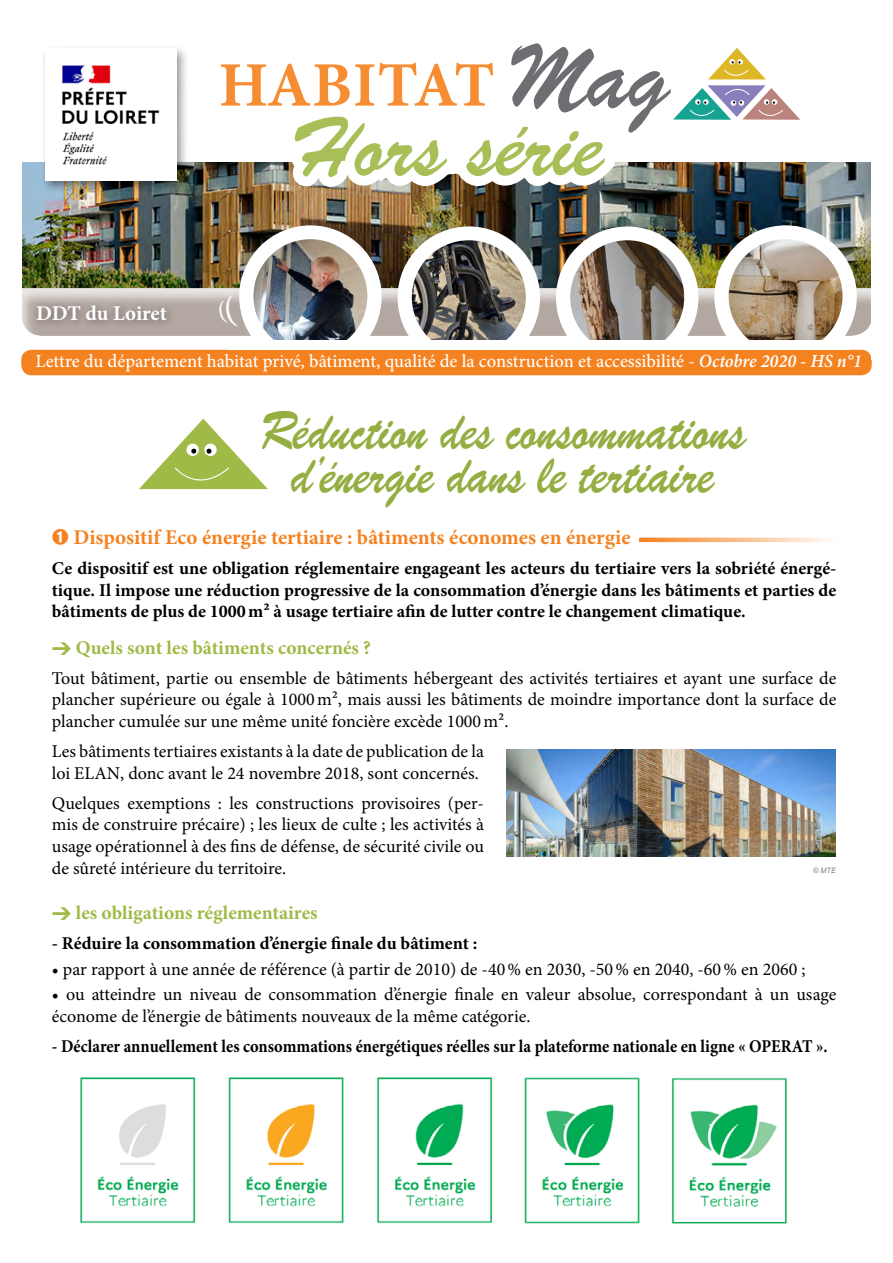
<style>
.page{position:relative;width:893px;height:1263px;background:#fff}
.page>*{position:absolute;margin:0;border:0;box-sizing:border-box;transform-origin:0 0}
.t1{font:90px "Brush Script BT";color:#6d6e71}
.t2{font:84.15px "Brush Script BT";color:#a8bf58}
.t3{font:700 63.45px "Minion Pro";letter-spacing:-.01em;color:#f78d33}
.t4{font:52.8px/43.5px "Brush Script BT";color:#94ae42;text-align:center;scale:.89 1}
.t5{font:700 21px "Minion Pro";color:#f58220}
.t6{font:700 21px "Minion Pro";letter-spacing:-.005em;color:#fff}
.t7{font:700 19.5px "Minion Pro";color:#9fba47}
.t8{font:500 18.6px "Minion Pro";color:#fff}
.t9{font:18px/21.6px "Minion Pro";color:#000;text-align:justify}
.t10{font:700 18px/21.6px "Minion Pro";color:#000;text-align:justify}
.t11{font:700 18px "Minion Pro";color:#000;scale:.91 1}
.t12{font:italic 7.5px "Arial";color:#808285;scale:.96 1}
.s1{font-weight:600;font-style:italic}
</style>
<div class="page">
<img style="left:22px;top:163px;width:849px;height:114px">
<div style="left:8px;top:277px;width:876px;height:60px;background:#fff;opacity:.75"></div>
<div style="left:41px;top:45px;width:148px;height:148px;background:#000;opacity:.4"></div>
<img style="left:45px;top:49px;width:131px;height:132px">
<div style="left:239px;top:225px;width:143px;height:143px;background:#fff;border-radius:50%"></div>
<img style="left:253px;top:239px;width:114px;height:114px;border-radius:56px">
<div style="left:398px;top:226px;width:142px;height:143px;background:#fff;border-radius:50%"></div>
<img style="left:412px;top:240px;width:114px;height:100px">
<div style="left:556px;top:226px;width:142px;height:143px;background:#fff;border-radius:50%"></div>
<img style="left:570px;top:240px;width:114px;height:114px;border-radius:57px">
<div style="left:714px;top:225px;width:143px;height:143px;background:#fff;border-radius:50%"></div>
<img style="left:729px;top:239px;width:114px;height:114px;border-radius:57px">
<div style="left:0;top:149px;width:21px;height:239px;background:#fff"></div>
<div style="left:21px;top:350px;width:851px;height:25px;background:#f58220;border-radius:10px"></div>
<div style="left:227px;top:340px;width:623px;height:10px;background:#fff"></div>
<svg style="left:673px;top:48px;width:127px;height:72px"></svg>
<div style="left:872px;top:120px;width:21px;height:240px;background:#fff"></div>
<img style="left:234px;top:162px;width:390px;height:35px">
<img style="left:80px;top:1077px;width:707px;height:147px">
<img style="left:506px;top:749px;width:329px;height:108px">
<svg style="left:139px;top:419px;width:129px;height:71px"></svg>
<svg style="left:639px;top:538px;width:191px;height:4px"></svg>
<img style="left:21px;top:288px;width:851px;height:48px">
<h1 class="t1" style="left:506px;top:24px;width:165px">Mag</h1>
<h3 class="t3" style="left:219px;top:41px;width:277px">HABITAT</h3>
<h2 class="t2" style="left:293px;top:97px;width:312px">Hors série</h2>
<p class="t6" style="left:36px;top:299px;width:132px">DDT du Loiret</p>
<p class="t8" style="left:36px;top:349px;width:828px">Lettre du département habitat privé, bâtiment, qualité de la construction et accessibilité - <span class="s1">Octobre 2020 - HS n°1</span></p>
<p class="t4" style="left:260px;top:411px;width:548px">Réduction des consommations d’énergie dans le tertiaire</p>
<p class="t5" style="left:73px;top:523px;width:559px">Dispositif Eco énergie tertiaire : bâtiments économes en énergie</p>
<p class="t10" style="left:52px;top:557px;width:786px">Ce dispositif est une obligation réglementaire engageant les acteurs du tertiaire vers la sobriété énergé&shy;tique. Il impose une réduction progressive de la consommation d’énergie dans les bâtiments et parties de bâtiments de plus de 1000m² à usage tertiaire afin de lutter contre le changement climatique.</p>
<p class="t7" style="left:76px;top:634px;width:297px">Quels sont les bâtiments concernés ?</p>
<p class="t9" style="left:52px;top:667px;width:786px">Tout bâtiment, partie ou ensemble de bâtiments hébergeant des activités tertiaires et ayant une surface de plancher supérieure ou égale à 1000m², mais aussi les bâtiments de moindre importance dont la surface de plancher cumulée sur une même unité foncière excède 1000m².</p>
<p class="t9" style="left:52px;top:740px;width:433px">Les bâtiments tertiaires existants à la date de publication de la loi ELAN, donc avant le 24 novembre 2018, sont concernés.</p>
<p class="t9" style="left:52px;top:792px;width:434px">Quelques exemptions : les constructions provisoires (per&shy;mis de construire précaire) ; les lieux de culte ; les activités à usage opérationnel à des fins de défense, de sécurité civile ou de sûreté intérieure du territoire.</p>
<p class="t7" style="left:76px;top:898px;width:243px">les obligations réglementaires</p>
<p class="t10" style="left:52px;top:932px;width:427px">- Réduire la consommation d’énergie finale du bâtiment :</p>
<p class="t9" style="left:52px;top:958px;width:755px">• par rapport à une année de référence (à partir de 2010) de -40% en 2030, -50% en 2040, -60% en 2060 ;</p>
<p class="t9" style="left:52px;top:984px;width:786px">• ou atteindre un niveau de consommation d’énergie finale en valeur absolue, correspondant à un usage économe de l’énergie de bâtiments nouveaux de la même catégorie.</p>
<p class="t11" style="left:52px;top:1034px;width:854px">- Déclarer annuellement les consommations énergétiques réelles sur la plateforme nationale en ligne « OPERAT ».</p>
<p class="t12" style="left:813px;top:866px;width:25px">© MTE</p>
</div>
